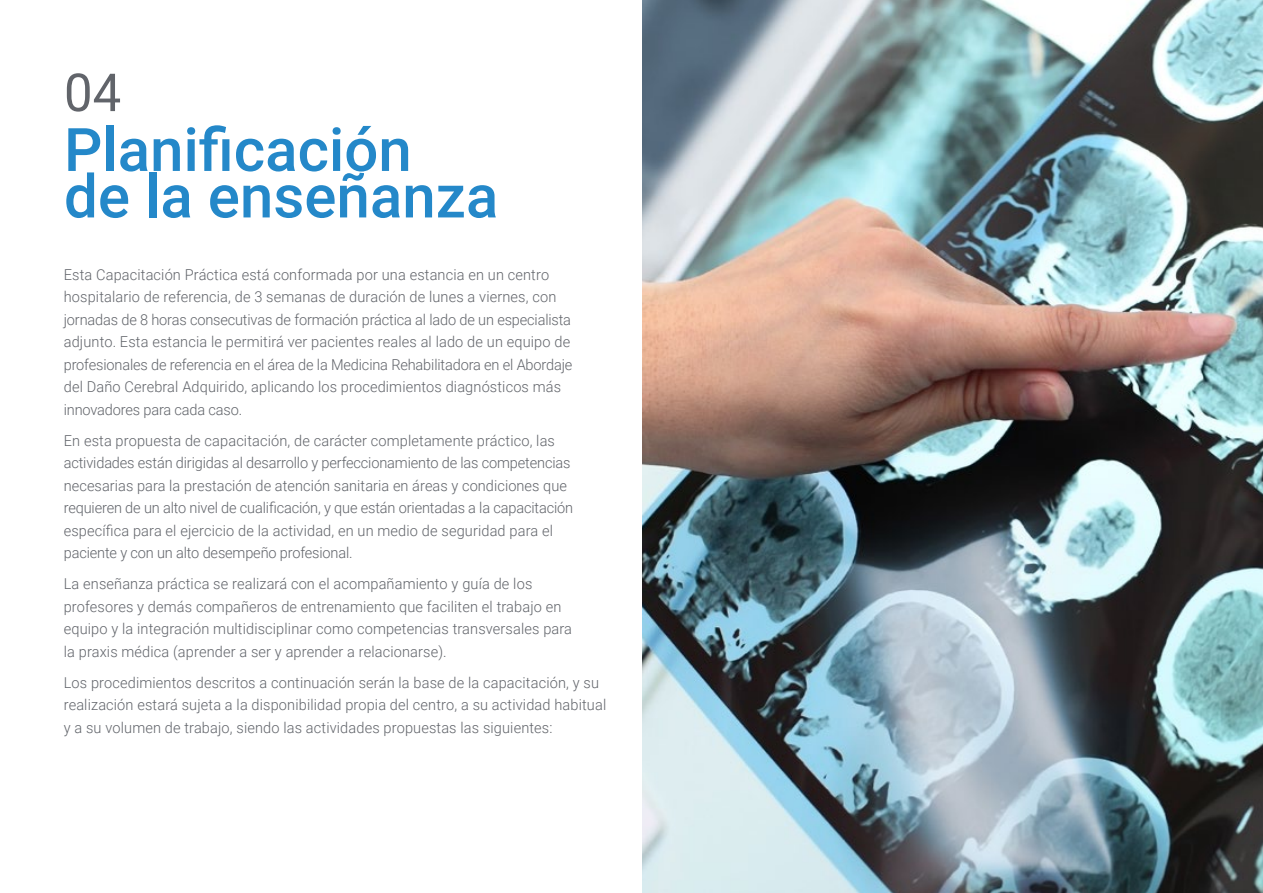
<style>
.page{position:relative;width:1263px;height:893px;background:#fff}
.page>*{position:absolute;margin:0;border:0;box-sizing:border-box;transform-origin:0 0}
.t1{font:500 60px/46.5px "Roboto";color:#2488c9}
.t2{font:52.5px "Roboto";color:#61646a}
.t3{font:300 15px/22.5px "Roboto";letter-spacing:.01em;color:#61646a}
</style>
<div class="page">
<img style="left:642px;top:0;width:621px;height:893px">
<h2 class="t2" style="left:64px;top:56px;width:59px">04</h2>
<h1 class="t1" style="left:64px;top:124px;width:436px">Planificación<br>de la enseñanza</h1>
<p class="t3" style="left:64px;top:262px;width:510px">Esta Capacitación Práctica está conformada por una estancia en un centro hospitalario de referencia, de 3 semanas de duración de lunes a viernes, con jornadas de 8 horas consecutivas de formación práctica al lado de un especialista adjunto. Esta estancia le permitirá ver pacientes reales al lado de un equipo de profesionales de referencia en el área de la Medicina Rehabilitadora en el Abordaje del Daño Cerebral Adquirido, aplicando los procedimientos diagnósticos más innovadores para cada caso.</p>
<p class="t3" style="left:64px;top:428px;width:511px">En esta propuesta de capacitación, de carácter completamente práctico, las actividades están dirigidas al desarrollo y perfeccionamiento de las competencias necesarias para la prestación de atención sanitaria en áreas y condiciones que requieren de un alto nivel de cualificación, y que están orientadas a la capacitación específica para el ejercicio de la actividad, en un medio de seguridad para el paciente y con un alto desempeño profesional.</p>
<p class="t3" style="left:64px;top:572px;width:510px">La enseñanza práctica se realizará con el acompañamiento y guía de los profesores y demás compañeros de entrenamiento que faciliten el trabajo en equipo y la integración multidisciplinar como competencias transversales para la praxis médica (aprender a ser y aprender a relacionarse).</p>
<p class="t3" style="left:64px;top:670px;width:544px">Los procedimientos descritos a continuación serán la base de la capacitación, y su realización estará sujeta a la disponibilidad propia del centro, a su actividad habitual y a su volumen de trabajo, siendo las actividades propuestas las siguientes:</p>
</div>
